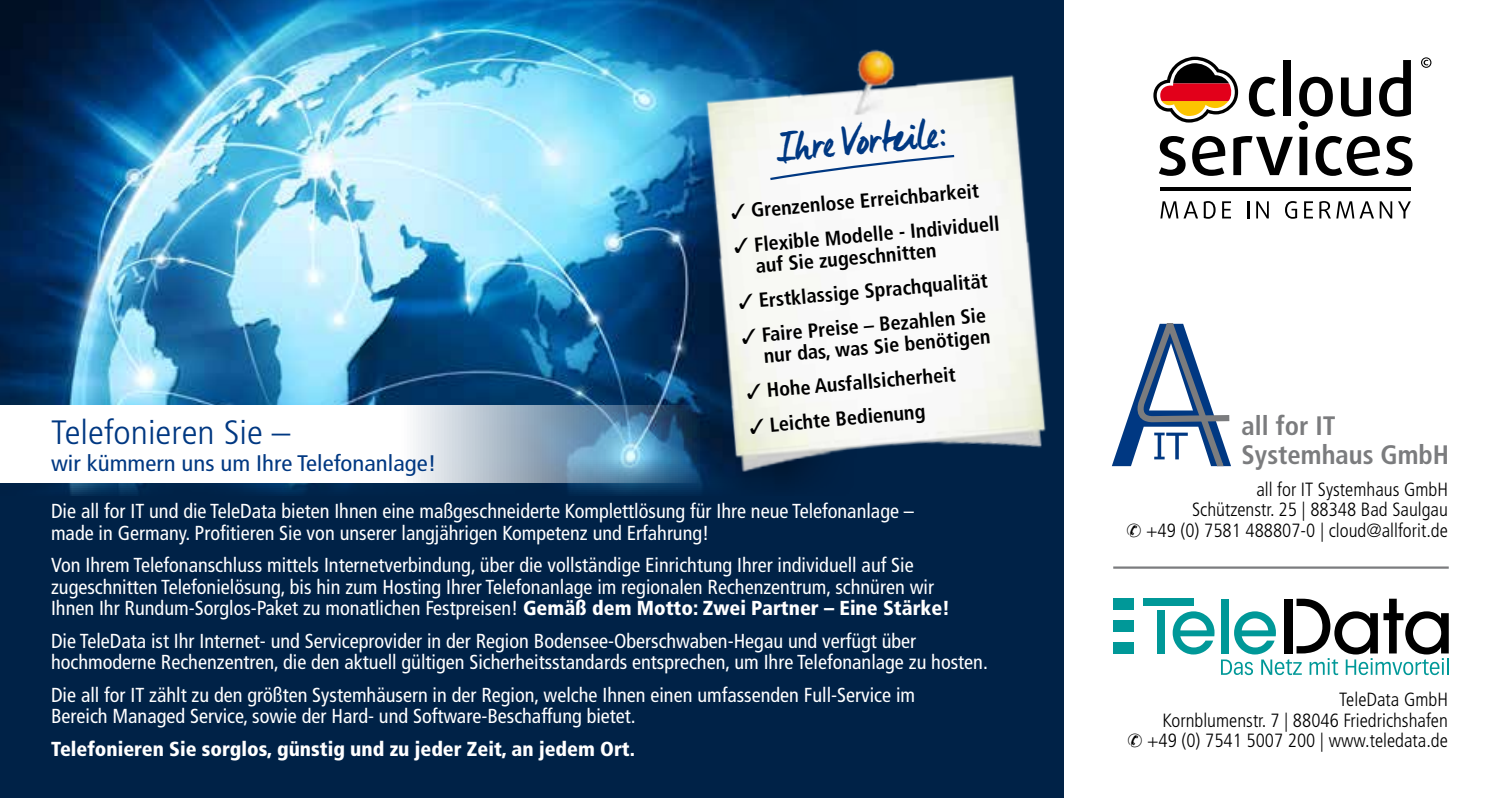
<style>
.page{position:relative;width:1499px;height:798px;background:#fff}
.page>*{position:absolute;margin:0;border:0;box-sizing:border-box;transform-origin:0 0}
.t1{font:42.75px "Manus";color:#003882}
.t2{font:300 condensed 33.75px "Frutiger";color:#003882;scale:1.1 1}
.t3{font:700 condensed 26.78px/28.3px "Frutiger";color:#7b7c7e}
.t4{font:condensed 22.5px "Frutiger";color:#003882;scale:1.1 1}
.t5{font:condensed 20.25px/21.6px "Frutiger";color:#fff}
.t6{font:700 condensed 20.25px/21.6px "Frutiger";color:#000}
.t7{font:900 condensed 20.25px "Frutiger";color:#fff}
.t8{font:300 condensed 19.12px/20.5px "Frutiger";color:#000;text-align:right}
.s1{font-weight:900}
</style>
<div class="page">
<div style="left:0;top:0;width:1063px;height:797px;background:#002247"></div>
<img style="left:0;top:0;width:762px;height:495px">
<div style="left:1113px;top:642px;width:21px;height:11px;background:#009898"></div>
<div style="left:1113px;top:598px;width:21px;height:11px;background:#009898"></div>
<div style="left:1113px;top:620px;width:21px;height:11px;background:#009898"></div>
<svg style="left:1173px;top:611px;width:41px;height:43px"></svg>
<svg style="left:1221px;top:598px;width:228px;height:76px"></svg>
<div style="left:1157px;top:609px;width:8px;height:44px;background:#009898"></div>
<div style="left:1142px;top:598px;width:51px;height:8px;background:#009898"></div>
<svg style="left:1249px;top:77px;width:26px;height:40px"></svg>
<div style="left:1283px;top:60px;width:8px;height:56px;background:#000"></div>
<svg style="left:1159px;top:136px;width:26px;height:40px"></svg>
<svg style="left:1192px;top:136px;width:33px;height:40px"></svg>
<svg style="left:1233px;top:136px;width:60px;height:39px"></svg>
<svg style="left:1299px;top:60px;width:113px;height:116px"></svg>
<svg style="left:1160px;top:201px;width:38px;height:17px"></svg>
<svg style="left:1204px;top:201px;width:11px;height:18px"></svg>
<svg style="left:1222px;top:201px;width:9px;height:17px"></svg>
<svg style="left:1247px;top:201px;width:2px;height:17px"></svg>
<svg style="left:1256px;top:201px;width:13px;height:17px"></svg>
<svg style="left:1285px;top:201px;width:12px;height:18px"></svg>
<svg style="left:1304px;top:201px;width:9px;height:17px"></svg>
<svg style="left:1319px;top:201px;width:55px;height:17px"></svg>
<svg style="left:1380px;top:201px;width:12px;height:17px"></svg>
<svg style="left:1398px;top:201px;width:13px;height:17px"></svg>
<hr style="left:1160px;top:187px;width:251px;height:4px;background:#000">
<svg style="left:1153px;top:57px;width:85px;height:65px"></svg>
<svg style="left:1421px;top:57px;width:10px;height:11px"></svg>
<hr style="left:1113px;top:566px;width:336px;height:2px;background:#7b7c7e">
<svg style="left:1112px;top:323px;width:119px;height:143px"></svg>
<svg style="left:0;top:405px;width:645px;height:77px;background:#dbe5ec"></svg>
<img style="left:645px;top:19px;width:419px;height:508px">
<svg style="left:768px;top:153px;width:188px;height:28px;background:#e5eaf0"></svg>
<h2 class="t2" style="left:51px;top:413px;width:219px">Telefonieren Sie –</h2>
<p class="t4" style="left:51px;top:450px;width:352px">wir kümmern uns um Ihre Telefonanlage!</p>
<h1 class="t1" style="left:774px;top:121px;width:172px;rotate:-5deg">Ihre Vorteile:</h1>
<p class="t6" style="left:730px;top:201px;width:251px;rotate:-5deg">✓ Grenzenlose Erreichbarkeit</p>
<p class="t6" style="left:753px;top:234px;width:248px;text-indent:-20px;rotate:-5deg">✓ Flexible Modelle - Individuell auf Sie zugeschnitten</p>
<p class="t6" style="left:738px;top:291px;width:251px;rotate:-5deg">✓ Erstklassige Sprachqualität</p>
<p class="t6" style="left:741px;top:325px;width:249px;text-align:right;rotate:-5deg">✓ Faire Preise – Bezahlen Sie nur das, was Sie benötigen</p>
<p class="t6" style="left:745px;top:381px;width:211px;rotate:-5deg">✓ Hohe Ausfallsicherheit</p>
<p class="t6" style="left:748px;top:415px;width:178px;rotate:-5deg">✓ Leichte Bedienung</p>
<p class="t5" style="left:51px;top:500px;width:864px">Die all for IT und die TeleData bieten Ihnen eine maßgeschneiderte Komplettlösung für Ihre neue Telefonanlage – made in Germany. Profitieren Sie von unserer langjährigen Kompetenz und Erfahrung!</p>
<p class="t5" style="left:51px;top:554px;width:901px">Von Ihrem Telefonanschluss mittels Internetverbindung, über die vollständige Einrichtung Ihrer individuell auf Sie zugeschnitten Telefonielösung, bis hin zum Hosting Ihrer Telefonanlage im regionalen Rechenzentrum, schnüren wir<br>Ihnen Ihr Rundum-Sorglos-Paket zu monatlichen Festpreisen! <span class="s1">Gemäß dem Motto: Zwei Partner – Eine Stärke!</span></p>
<p class="t5" style="left:51px;top:629px;width:938px">Die TeleData ist Ihr Internet- und Serviceprovider in der Region Bodensee-Oberschwaben-Hegau und verfügt über hochmoderne Rechenzentren, die den aktuell gültigen Sicherheitsstandards entsprechen, um Ihre Telefonanlage zu hosten.</p>
<p class="t5" style="left:51px;top:683px;width:866px">Die all for IT zählt zu den größten Systemhäusern in der Region, welche Ihnen einen umfassenden Full-Service im<br>Bereich Managed Service, sowie der Hard- und Software-Beschaffung bietet.</p>
<p class="t7" style="left:51px;top:736px;width:586px">Telefonieren Sie sorglos, günstig und zu jeder Zeit, an jedem Ort.</p>
<h3 class="t3" style="left:1242px;top:411px;width:209px">all for IT<br>Systemhaus GmbH</h3>
<p class="t8" style="left:1126px;top:479px;width:323px">all for IT Systemhaus GmbH<br>Schützenstr. 25 | 88348 Bad Saulgau<br>✆ +49 (0) 7581 488807-0 | cloud@allforit.de</p>
<p class="t8" style="left:1127px;top:689px;width:322px">TeleData GmbH<br>Kornblumenstr. 7 | 88046 Friedrichshafen<br>✆ +49 (0) 7541 5007 200 | www.teledata.de</p>
</div>
